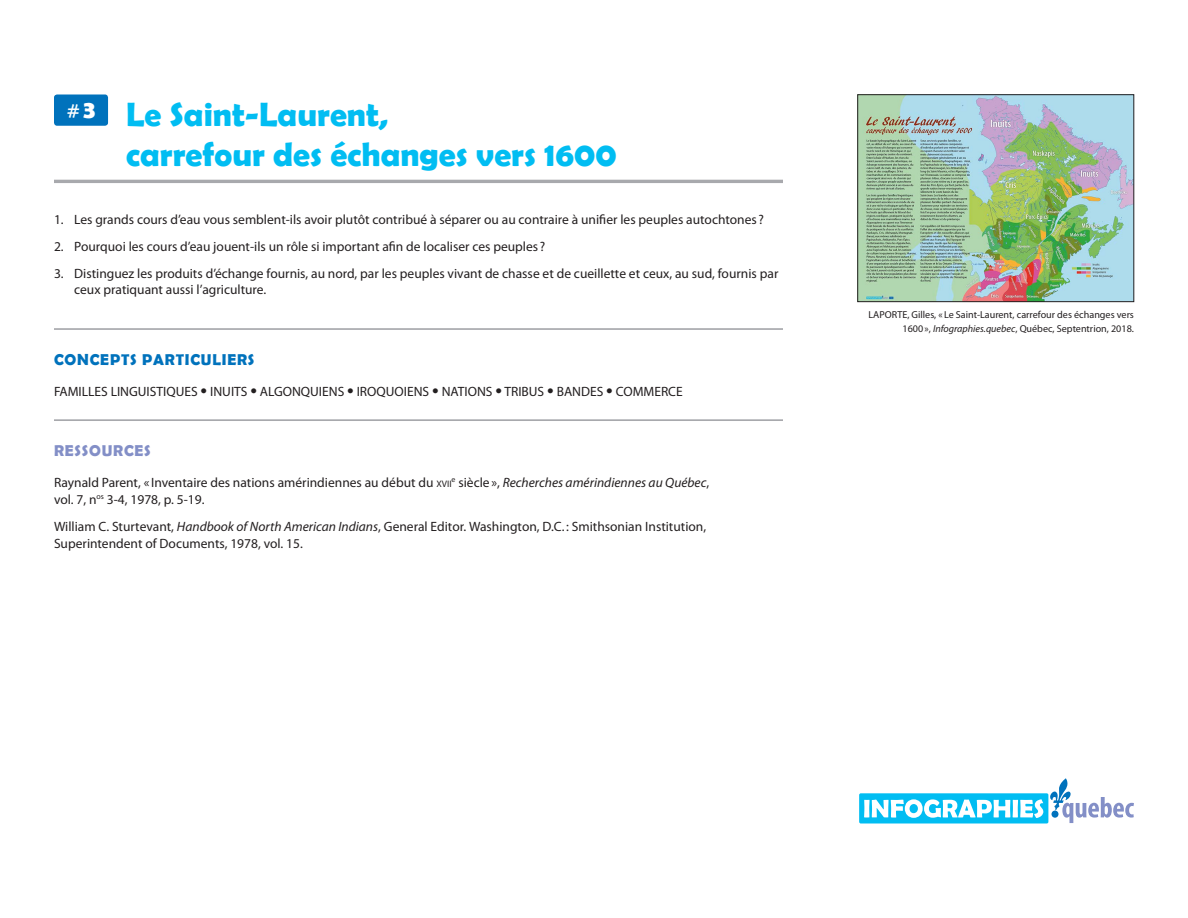
<style>
.page{position:relative;width:1188px;height:918px;background:#fff}
.page>*{position:absolute;margin:0;border:0;box-sizing:border-box;transform-origin:0 0}
.TITRE{font:700 33.75px/40.5px "Berlin Sans FB Demi";color:#01bdf2}
.t1{font:700 18.75px "Berlin Sans FB Demi";color:#fff}
.SOUS-TITRE-1{font:700 15.75px "Berlin Sans FB Demi";letter-spacing:.05em;color:#0072bc}
.SOUS-TITRE-2{font:700 15.75px "Berlin Sans FB Demi";letter-spacing:.05em;color:#838fc7}
.ÉNUMÉRATION{font:13.5px/16.8px "Myriad Pro";color:#231f20}
.TEXTE{font:13.5px/16.8px "Myriad Pro";color:#231f20}
.TEXTE-2{font:10.2px/13.5px "Myriad Pro";color:#231f20;text-align:right}
.s1{font-size:24.9px}
.s2{font-size:23.7px}
.s3{font-size:9.45px}
.s4{font-style:italic}
</style>
<div class="page">
<hr style="left:54px;top:180px;width:729px;height:3px;background:#a8a9ad">
<hr style="left:54px;top:328px;width:729px;height:2px;background:#a8a9ad">
<hr style="left:54px;top:419px;width:729px;height:2px;background:#a8a9ad">
<div style="left:54px;top:94px;width:54px;height:32px;background:#0072bc;border-radius:3px"></div>
<svg style="left:859px;top:778px;width:275px;height:45px"></svg>
<img style="left:860px;top:96px;width:272px;height:204px">
<div style="left:858px;top:94px;width:276px;height:208px;border:1px solid #231f20"></div>
<p class="t1" style="left:67px;top:99px;width:30px">#<span class="s1">3</span></p>
<p class="TITRE" style="left:126px;top:93px;width:492px">Le Saint-Laurent,<br>carrefour des échanges vers 1600</p>
<p class="ÉNUMÉRATION" style="left:54px;top:211px;width:712px">1. Les grands cours d’eau vous semblent-ils avoir plutôt contribué à séparer ou au contraire à unifier les peuples autochtones ?</p>
<p class="ÉNUMÉRATION" style="left:54px;top:238px;width:493px">2. Pourquoi les cours d’eau jouent-ils un rôle si important afin de localiser ces peuples ?</p>
<p class="ÉNUMÉRATION" style="left:74px;top:265px;width:706px;text-indent:-20px">3. Distinguez les produits d’échange fournis, au nord, par les peuples vivant de chasse et de cueillette et ceux, au sud, fournis par ceux pratiquant aussi l’agriculture.</p>
<p class="SOUS-TITRE-1" style="left:54px;top:351px;width:202px">CONCEPTS PARTICULIERS</p>
<p class="ÉNUMÉRATION" style="left:54px;top:383px;width:630px">FAMILLES LINGUISTIQUES <span class="s2">•</span> INUITS <span class="s2">•</span> ALGONQUIENS <span class="s2">•</span> IROQUOIENS <span class="s2">•</span> NATIONS <span class="s2">•</span> TRIBUS <span class="s2">•</span> BANDES <span class="s2">•</span> COMMERCE</p>
<p class="SOUS-TITRE-2" style="left:54px;top:442px;width:98px">RESSOURCES</p>
<p class="TEXTE" style="left:54px;top:474px;width:657px">Raynald Parent, « Inventaire des nations amérindiennes au début du <span class="s3">xvii</span><sup>e</sup> siècle», <span class="s4">Recherches amérindiennes au Québec</span>, vol. 7, n<sup>os</sup> 3-4, 1978, p. 5-19.</p>
<p class="TEXTE" style="left:54px;top:518px;width:654px">William C. Sturtevant, <span class="s4">Handbook of North American Indians</span>, General Editor. Washington, D.C. : Smithsonian Institution,<br>Superintendent of Documents, 1978, vol. 15.</p>
<p class="TEXTE-2" style="left:869px;top:308px;width:267px">LAPORTE, Gilles, « Le Saint-Laurent, carrefour des échanges vers<br>1600», <span class="s4">Infographies.quebec</span>, Québec, Septentrion, 2018.</p>
</div>
